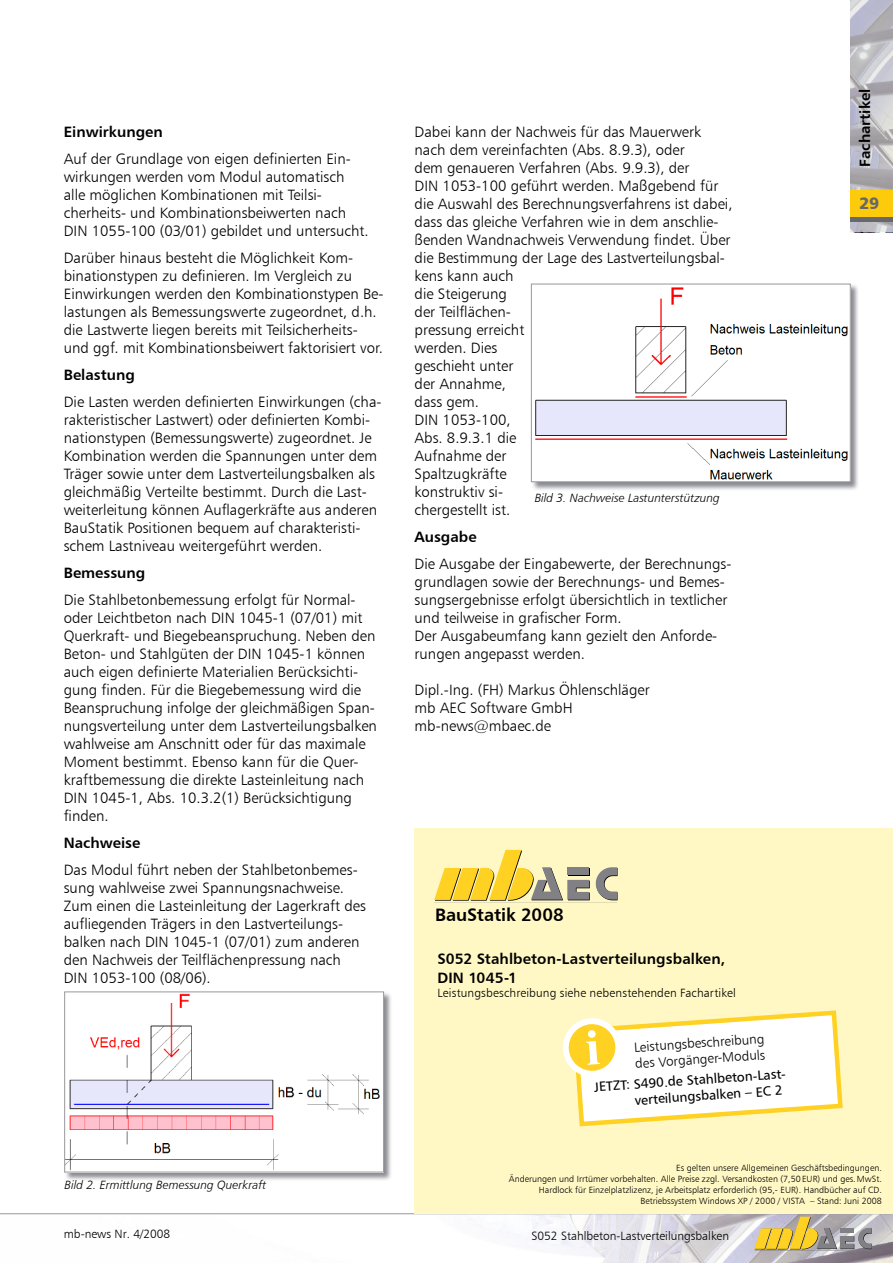
<style>
.page{position:relative;width:893px;height:1263px;background:#fff}
.page>*{position:absolute;margin:0;border:0;box-sizing:border-box;transform-origin:0 0}
.t1{font:18px "Humanist 777 BT Bold B";letter-spacing:-.005em;color:#000}
.t2{font:16.5px "Humanist 777 BT Black B";color:#68676c}
.t3{font:15px/18px "Humanist 777 BT Light B";color:#000}
.t4{font:15px/19px "Humanist 777 BT Bold B";color:#000}
.t5{font:13.5px/16.2px "Humanist 777 BT Roman B";color:#000}
.t6{font:13.5px/16.2px "Humanist 777 BT Light B";color:#000}
.t7{font:12px "Humanist 777 BT Light B";color:#000}
.t8{font:12px "Humanist 777 BT Light Italic B";color:#000}
.t9{font:9px/10.8px "Humanist 777 BT Light B";color:#000;text-align:right}
</style>
<div class="page">
<img style="left:0;top:1214px;width:893px;height:49px">
<hr style="left:0;top:1213px;width:893px;height:1px;background:#98989c">
<svg style="left:850px;top:0;width:43px;height:232px;background:#bcbbc1"></svg>
<div style="left:850px;top:191px;width:43px;height:27px;background:#fdcb0b"></div>
<hr style="left:850px;top:218px;width:43px;height:4px;background:#68676c">
<div style="left:415px;top:828px;width:478px;height:385px;background:#fff8c4"></div>
<div style="left:64px;top:991px;width:328px;height:190px;background:#64656c;opacity:.75"></div>
<img style="left:66px;top:994px;width:316px;height:176px">
<div style="left:64px;top:992px;width:320px;height:180px;border:1px solid #98989c"></div>
<div style="left:531px;top:283px;width:328px;height:208px;background:#64656c;opacity:.75"></div>
<img style="left:533px;top:286px;width:315px;height:194px">
<div style="left:531px;top:284px;width:319px;height:198px;border:1px solid #98989c"></div>
<svg style="left:596px;top:867px;width:22px;height:33px"></svg>
<svg style="left:434px;top:850px;width:156px;height:51px"></svg>
<svg style="left:562px;top:1010px;width:281px;height:117px"></svg>
<svg style="left:754px;top:1217px;width:118px;height:32px;background:#c2b382"></svg>
<p class="t4" style="left:64px;top:121px;width:100px">Einwirkungen</p>
<p class="t3" style="left:64px;top:149px;width:306px">Auf der Grundlage von eigen definierten Ein&shy;wirkungen werden vom Modul automatisch alle möglichen Kombinationen mit Teilsi&shy;cherheits- und Kombinationsbeiwerten nach DIN 1055-100 (03/01) gebildet und untersucht.</p>
<p class="t3" style="left:64px;top:248px;width:321px">Darüber hinaus besteht die Möglichkeit Kom&shy;binationstypen zu definieren. Im Vergleich zu Einwirkungen werden den Kombinationstypen Be&shy;lastungen als Bemessungswerte zugeordnet, d.h. die Lastwerte liegen bereits mit Teilsicherheits&shy;und ggf. mit Kombinationsbeiwert faktorisiert vor.</p>
<p class="t4" style="left:64px;top:364px;width:73px">Belastung</p>
<p class="t3" style="left:64px;top:392px;width:319px">Die Lasten werden definierten Einwirkungen (cha&shy;rakteristischer Lastwert) oder definierten Kombi&shy;nationstypen (Bemessungswerte) zugeordnet. Je Kombination werden die Spannungen unter dem Träger sowie unter dem Lastverteilungsbalken als gleichmäßig Verteilte bestimmt. Durch die Last&shy;weiterleitung können Auflagerkräfte aus anderen BauStatik Positionen bequem auf charakteristi&shy;schem Lastniveau weitergeführt werden.</p>
<p class="t4" style="left:64px;top:562px;width:83px">Bemessung</p>
<p class="t3" style="left:64px;top:590px;width:315px">Die Stahlbetonbemessung erfolgt für Normal&shy;oder Leichtbeton nach DIN 1045-1 (07/01) mit Querkraft- und Biegebeanspruchung. Neben den Beton- und Stahlgüten der DIN 1045-1 können auch eigen definierte Materialien Berücksichti&shy;gung finden. Für die Biegebemessung wird die Beanspruchung infolge der gleichmäßigen Span&shy;nungsverteilung unter dem Lastverteilungsbalken wahlweise am Anschnitt oder für das maximale Moment bestimmt. Ebenso kann für die Quer&shy;kraftbemessung die direkte Lasteinleitung nach DIN 1045-1, Abs. 10.3.2(1) Berücksichtigung finden.</p>
<p class="t4" style="left:64px;top:832px;width:78px">Nachweise</p>
<p class="t3" style="left:64px;top:860px;width:304px">Das Modul führt neben der Stahlbetonbemes&shy;sung wahlweise zwei Spannungsnachweise.<br>Zum einen die Lasteinleitung der Lagerkraft des aufliegenden Trägers in den Lastverteilungs&shy;balken nach DIN 1045-1 (07/01) zum anderen den Nachweis der Teilflächenpressung nach DIN 1053-100 (08/06).</p>
<p class="t8" style="left:65px;top:1177px;width:203px">Bild 2. Ermittlung Bemessung Querkraft</p>
<p class="t3" style="left:415px;top:122px;width:319px">Dabei kann der Nachweis für das Mauerwerk nach dem vereinfachten (Abs. 8.9.3), oder<br>dem genaueren Verfahren (Abs. 9.9.3), der<br>DIN 1053-100 geführt werden. Maßgebend für die Auswahl des Berechnungsverfahrens ist dabei, dass das gleiche Verfahren wie in dem anschlie&shy;ßenden Wandnachweis Verwendung findet. Über die Bestimmung der Lage des Lastverteilungsbal&shy;kens kann auch<br>die Steigerung<br>der Teilflächen-<br>pressung erreicht<br>werden. Dies<br>geschieht unter<br>der Annahme,<br>dass gem.<br>DIN 1053-100,<br>Abs. 8.9.3.1 die<br>Aufnahme der<br>Spaltzugkräfte<br>konstruktiv si-<br>chergestellt ist.</p>
<p class="t4" style="left:415px;top:526px;width:64px">Ausgabe</p>
<p class="t3" style="left:415px;top:554px;width:318px">Die Ausgabe der Eingabewerte, der Berechnungs&shy;grundlagen sowie der Berechnungs- und Bemes&shy;sungsergebnisse erfolgt übersichtlich in textlicher und teilweise in grafischer Form.<br>Der Ausgabeumfang kann gezielt den Anforde&shy;rungen angepasst werden.</p>
<p class="t8" style="left:535px;top:490px;width:187px">Bild 3. Nachweise Lastunterstützung</p>
<p class="t3" style="left:415px;top:680px;width:237px">Dipl.-Ing. (FH) Markus Öhlenschläger mb AEC Software GmbH mb-news@mbaec.de</p>
<p class="t1" style="left:435px;top:903px;width:130px">BauStatik 2008</p>
<p class="t4" style="left:437px;top:948px;width:289px">S052 Stahlbeton-Lastverteilungsbalken,<br>DIN 1045-1</p>
<p class="t7" style="left:437px;top:985px;width:300px">Leistungsbeschreibung siehe nebenstehenden Fachartikel</p>
<p class="t6" style="left:634px;top:1039px;width:132px;rotate:-4deg">Leistungsbeschreibung des Vorgänger-Moduls</p>
<p class="t5" style="left:633px;top:1076px;width:156px;text-indent:-40px;rotate:-4deg">JETZT: S490.de Stahlbeton-Last&shy;verteilungsbalken – EC 2</p>
<p class="t4" style="left:855px;top:167px;width:79px;rotate:-90deg">Fachartikel</p>
<p class="t2" style="left:859px;top:192px;width:22px">29</p>
<p class="t9" style="left:509px;top:1163px;width:374px">Es gelten unsere Allgemeinen Geschäftsbedingungen.<br>Änderungen und Irrtümer vorbehalten. Alle Preise zzgl. Versandkosten (7,50EUR) und ges.MwSt.<br>Hardlock für Einzelplatzlizenz, je Arbeitsplatz erforderlich (95,- EUR). Handbücher auf CD.<br>Betriebssystem Windows XP / 2000 / VISTA – Stand: Juni 2008</p>
<p class="t7" style="left:64px;top:1227px;width:108px">mb-news Nr. 4/2008</p>
<p class="t7" style="left:531px;top:1229px;width:199px">S052 Stahlbeton-Lastverteilungsbalken</p>
</div>
